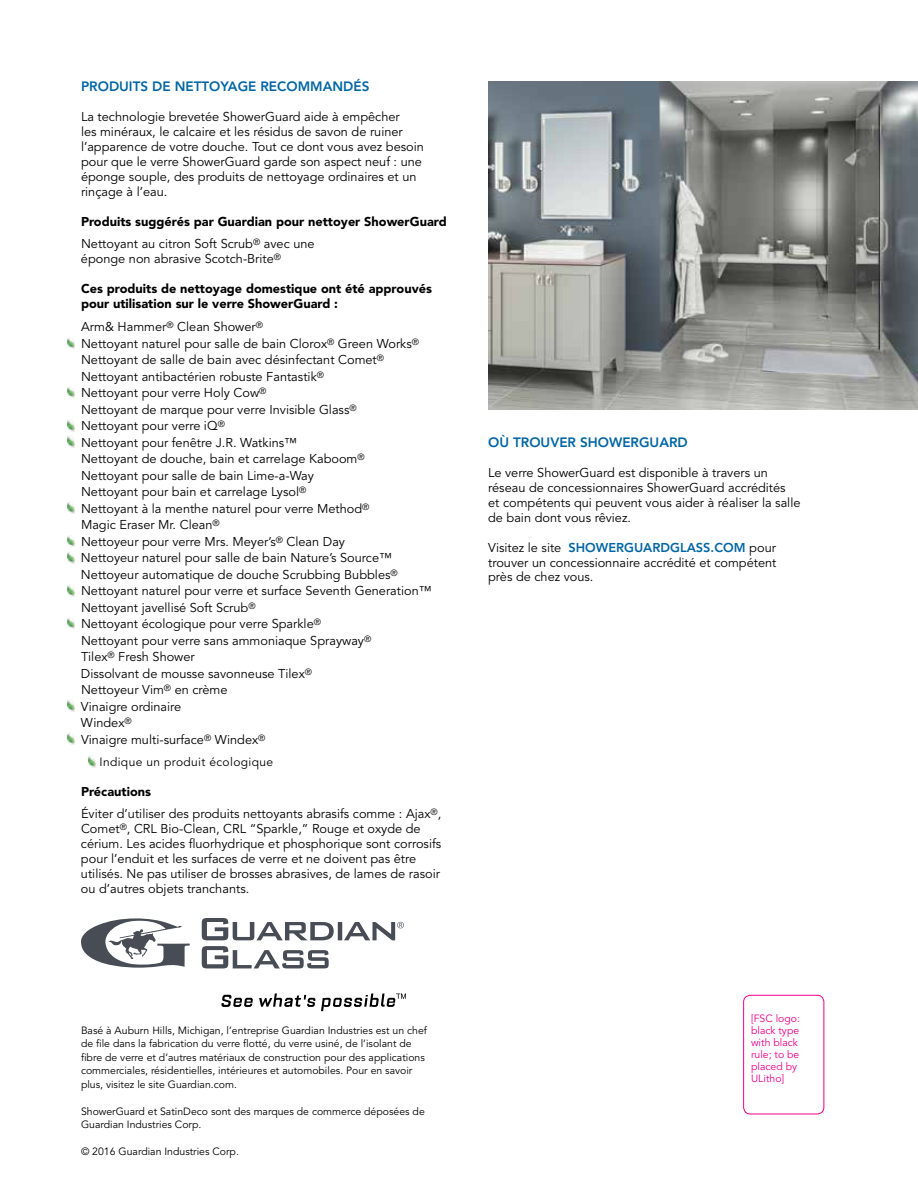
<style>
.page{position:relative;width:918px;height:1188px;background:#fff}
.page>*{position:absolute;margin:0;border:0;box-sizing:border-box;transform-origin:0 0}
.t1{font:800 13.5px "Avenir LT Std";color:#0065a4}
.t2{font:12.75px/16.5px "Avenir LT Std";color:#000}
.t3{font:900 12.75px/21.8px "Avenir LT Std";color:#000}
.t4{font:12px "Avenir LT Std";letter-spacing:.03em;color:#000}
.t5{font:10.5px/13.5px "Avenir LT Std";color:#000}
.t6{font:10.5px/12px "Avenir LT Std";color:#ec008c}
.s1{font-weight:400}
.s2{font-weight:900}
.s3{font-weight:800;color:#0065a4}
</style>
<div class="page">
<img style="left:488px;top:81px;width:430px;height:328px">
<div style="left:743px;top:995px;width:81px;height:119px;border:1px solid #ec008c;border-radius:7px"></div>
<svg style="left:67px;top:338px;width:8px;height:11px"></svg>
<svg style="left:67px;top:387px;width:8px;height:11px"></svg>
<svg style="left:66px;top:502px;width:9px;height:11px"></svg>
<svg style="left:66px;top:420px;width:9px;height:27px"></svg>
<svg style="left:66px;top:536px;width:9px;height:27px"></svg>
<svg style="left:66px;top:585px;width:9px;height:11px"></svg>
<svg style="left:67px;top:618px;width:8px;height:11px"></svg>
<svg style="left:66px;top:700px;width:9px;height:11px"></svg>
<svg style="left:66px;top:733px;width:9px;height:12px"></svg>
<svg style="left:87px;top:756px;width:9px;height:12px"></svg>
<svg style="left:81px;top:918px;width:109px;height:50px"></svg>
<svg style="left:202px;top:946px;width:127px;height:22px"></svg>
<svg style="left:202px;top:918px;width:202px;height:22px"></svg>
<svg style="left:221px;top:995px;width:32px;height:12px"></svg>
<svg style="left:259px;top:994px;width:147px;height:17px"></svg>
<p class="t1" style="left:81px;top:79px;width:290px">PRODUITS DE N ETTOYAGE RECOMMAN DÉS</p>
<p class="t2" style="left:81px;top:110px;width:344px;line-height:15px">La technologie brevetée ShowerGuard aide à empêcher<br>les minéraux, le calcaire et les résidus de savon de ruiner l’apparence de votre douche. Tout ce dont vous avez besoin pour que le verre ShowerGuard garde son aspect neuf : une éponge souple, des produits de nettoyage ordinaires et un rinçage à l’eau.</p>
<p class="t3" style="left:81px;top:211px;width:367px">Produits suggérés par Guardian pour nettoyer ShowerGuard<br><span class="s1">Nettoyant au citron Soft Scrub</span><sup>®</sup> <span class="s1">avec une</span></p>
<p class="t2" style="left:81px;top:251px;width:202px">éponge non abrasive Scotch-Brite<sup>®</sup></p>
<p class="t3" style="left:81px;top:281px;width:353px;line-height:15px">Ces produits de nettoyage domestique ont été approuvés pour utilisation sur le verre ShowerGuard :</p>
<p class="t2" style="left:81px;top:319px;width:352px">Arm&amp; Hammer<sup>®</sup> Clean Shower<sup>®<br></sup>Nettoyant naturel pour salle de bain Clorox<sup>®</sup> Green Works<sup>® </sup>Nettoyant de salle de bain avec désinfectant Comet<sup>® </sup>Nettoyant antibactérien robuste Fantastik<sup>®<br></sup>Nettoyant pour verre Holy Cow<sup>®<br></sup>Nettoyant de marque pour verre Invisible Glass<sup>®<br></sup>Nettoyant pour verre iQ<sup>®<br></sup>Nettoyant pour fenêtre J.R. Watkins™<br>Nettoyant de douche, bain et carrelage Kaboom<sup>®<br></sup>Nettoyant pour salle de bain Lime-a-Way<br>Nettoyant pour bain et carrelage Lysol<sup>®<br></sup>Nettoyant à la menthe naturel pour verre Method<sup>®<br></sup>Magic Eraser Mr. Clean<sup>®<br></sup>Nettoyeur pour verre Mrs. Meyer’s<sup>®</sup> Clean Day<br>Nettoyeur naturel pour salle de bain Nature’s Source™ Nettoyeur automatique de douche Scrubbing Bubbles<sup>® </sup>Nettoyant naturel pour verre et surface Seventh Generation™ Nettoyant javellisé Soft Scrub<sup>®<br></sup>Nettoyant écologique pour verre Sparkle<sup>®<br></sup>Nettoyant pour verre sans ammoniaque Sprayway<sup>®<br></sup>Tilex<sup>®</sup> Fresh Shower<br>Dissolvant de mousse savonneuse Tilex<sup>®<br></sup>Nettoyeur Vim<sup>®</sup> en crème<br>Vinaigre ordinaire<br>Windex<sup>®<br></sup>Vinaigre multi-surface<sup>®</sup> Windex<sup>®</sup></p>
<p class="t4" style="left:99px;top:755px;width:175px">Indique un produit écologique</p>
<p class="t2" style="left:81px;top:781px;width:362px;line-height:21.8px"><span class="s2">Précautions<br></span>Éviter d’utiliser des produits nettoyants abrasifs comme : Ajax<sup>®</sup>,</p>
<p class="t2" style="left:81px;top:821px;width:362px;line-height:15px">Comet<sup>®</sup>, CRL Bio-Clean, CRL “Sparkle,” Rouge et oxyde de cérium. Les acides fluorhydrique et phosphorique sont corrosifs pour l’enduit et les surfaces de verre et ne doivent pas être utilisés. Ne pas utiliser de brosses abrasives, de lames de rasoir ou d’autres objets tranchants.</p>
<p class="t1" style="left:488px;top:434px;width:201px">OÙ TROUVER SHOWERGUARD</p>
<p class="t2" style="left:488px;top:465px;width:314px;line-height:15px">Le verre ShowerGuard est disponible à travers un réseau de concessionnaires ShowerGuard accrédités<br>et compétents qui peuvent vous aider à réaliser la salle de bain dont vous rêviez.</p>
<p class="t2" style="left:488px;top:540px;width:290px;line-height:15px;text-align:justify">Visitez le site <span class="s3">SHOWERGUARDGLASS.COM</span> pour trouver un concessionnaire accrédité et compétent près de chez vous.</p>
<p class="t5" style="left:81px;top:1024px;width:347px">Basé à Auburn Hills, Michigan, l’entreprise Guardian Industries est un chef de file dans la fabrication du verre flotté, du verre usiné, de l’isolant de fibre de verre et d’autres matériaux de construction pour des applications commerciales, résidentielles, intérieures et automobiles. Pour en savoir plus, visitez le site Guardian.com.</p>
<p class="t5" style="left:81px;top:1105px;width:345px">ShowerGuard et SatinDeco sont des marques de commerce déposées de<br>Guardian Industries Corp.</p>
<p class="t5" style="left:81px;top:1145px;width:159px">© 2016 Guardian Industries Corp.</p>
<p class="t6" style="left:751px;top:1013px;width:51px">[FSC logo: black type with black rule; to be placed by<br>ULitho]</p>
</div>
